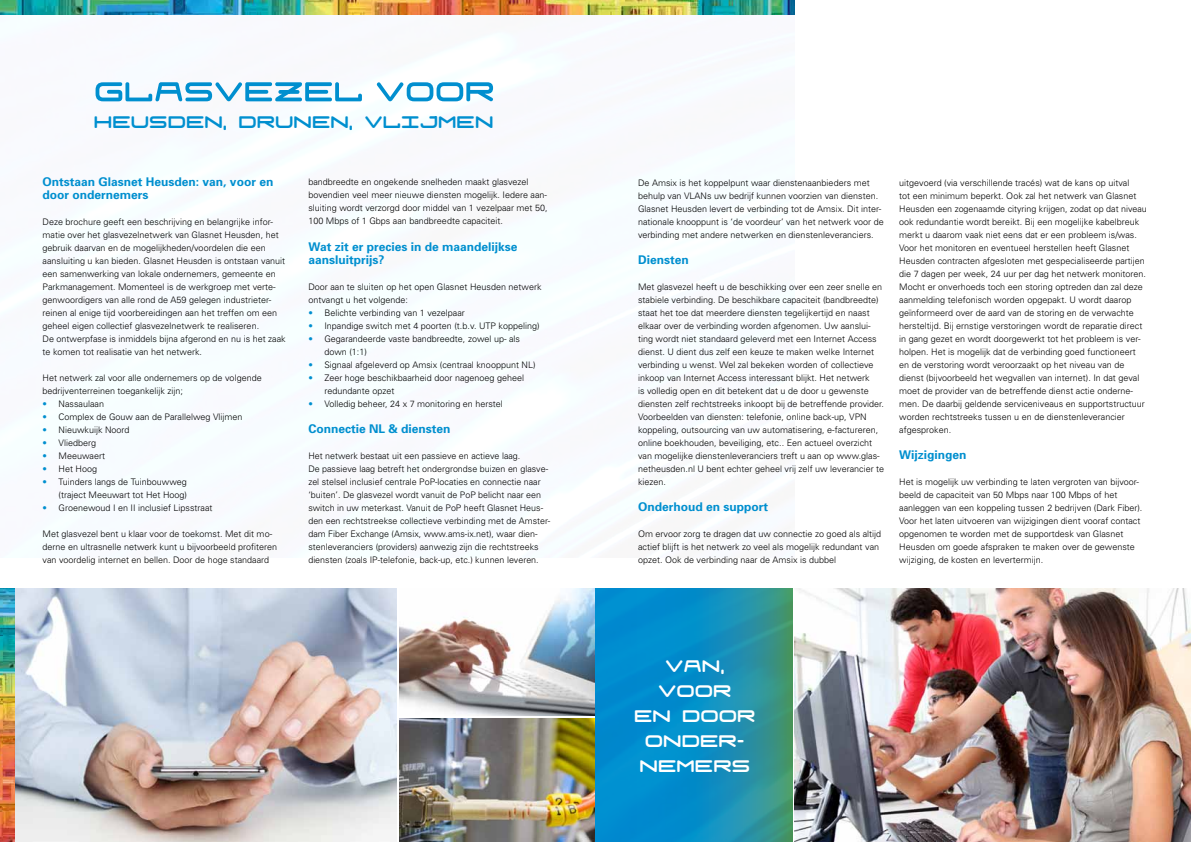
<style>
.page{position:relative;width:1191px;height:842px;background:#fff}
.page>*{position:absolute;margin:0;border:0;box-sizing:border-box;transform-origin:0 0}
.t1{font:65px "Fraulein Unifon";color:#008fcf}
.t2{font:40px "Fraulein Unifon";color:#fff}
.t3{font:40px "Fraulein Unifon";color:#008fcf}
.t4{font:700 12px/13px "Univers";color:#008fcf}
.t5{font:300 9px/13px "Univers";color:#000}
.s1{color:#008fcf}
</style>
<div class="page">
<img style="left:0;top:0;width:794px;height:14px">
<img style="left:14px;top:589px;width:383px;height:253px">
<img style="left:400px;top:719px;width:195px;height:123px">
<img style="left:400px;top:589px;width:195px;height:126px">
<img style="left:794px;top:589px;width:397px;height:253px">
<img style="left:0;top:589px;width:14px;height:253px">
<img style="left:595px;top:589px;width:197px;height:253px">
<h1 class="t1" style="left:92px;top:41px;width:402px">glasvezel voor</h1>
<h2 class="t3" style="left:93px;top:91px;width:401px">heusden, drunen, vlijmen</h2>
<h3 class="t4" style="left:43px;top:174px;width:232px">Ontstaan Glasnet Heusden: van, voor en door ondernemers</h3>
<p class="t5" style="left:43px;top:215px;width:245px">Deze brochure geeft een beschrijving en belangrijke infor&shy;matie over het glasvezelnetwerk van Glasnet Heusden, het gebruik daarvan en de mogelijkheden/voordelen die een aansluiting u kan bieden. Glasnet Heusden is ontstaan vanuit een samenwerking van lokale ondernemers, gemeente en Parkmanagement. Momenteel is de werkgroep met verte&shy;genwoordigers van alle rond de A59 gelegen industrieter&shy;reinen al enige tijd voorbereidingen aan het treffen om een geheel eigen collectief glasvezelnetwerk te realiseren.<br>De ontwerpfase is inmiddels bijna afgerond en nu is het zaak te komen tot realisatie van het netwerk.</p>
<p class="t5" style="left:43px;top:371px;width:221px">Het netwerk zal voor alle ondernemers op de volgende bedrijventerreinen toegankelijk zijn;</p>
<p class="t5" style="left:43px;top:397px;width:63px"><span class="s1">•</span> Nassaulaan</p>
<p class="t5" style="left:43px;top:410px;width:202px"><span class="s1">•</span> Complex de Gouw aan de Parallelweg Vlijmen</p>
<p class="t5" style="left:43px;top:423px;width:89px"><span class="s1">•</span> Nieuwkuijk Noord</p>
<p class="t5" style="left:43px;top:436px;width:55px"><span class="s1">•</span> Vliedberg</p>
<p class="t5" style="left:43px;top:449px;width:64px"><span class="s1">•</span> Meeuwaert</p>
<p class="t5" style="left:43px;top:462px;width:56px"><span class="s1">•</span> Het Hoog</p>
<p class="t5" style="left:43px;top:475px;width:146px;text-align:right"><span class="s1">•</span> Tuinders langs de Tuinbouwweg (traject Meeuwart tot Het Hoog)</p>
<p class="t5" style="left:43px;top:500px;width:172px"><span class="s1">•</span> Groenewoud I en II inclusief Lipsstraat</p>
<p class="t5" style="left:43px;top:526px;width:236px">Met glasvezel bent u klaar voor de toekomst. Met dit mo&shy;derne en ultrasnelle netwerk kunt u bijvoorbeeld profiteren van voordelig internet en bellen. Door de hoge standaard</p>
<p class="t5" style="left:308px;top:175px;width:241px">bandbreedte en ongekende snelheden maakt glasvezel bovendien veel meer nieuwe diensten mogelijk. Iedere aan&shy;sluiting wordt verzorgd door middel van 1 vezelpaar met 50, 100 Mbps of 1 Gbps aan bandbreedte capaciteit.</p>
<h3 class="t4" style="left:308px;top:239px;width:211px">Wat zit er precies in de maandelijkse aansluitprijs?</h3>
<p class="t5" style="left:308px;top:280px;width:235px">Door aan te sluiten op het open Glasnet Heusden netwerk ontvangt u het volgende:</p>
<p class="t5" style="left:308px;top:306px;width:158px"><span class="s1">•</span> Belichte verbinding van 1 vezelpaar</p>
<p class="t5" style="left:308px;top:319px;width:233px"><span class="s1">•</span> Inpandige switch met 4 poorten (t.b.v. UTP koppeling)</p>
<p class="t5" style="left:324px;top:332px;width:197px;text-indent:-16px"><span class="s1">•</span> Gegarandeerde vaste bandbreedte, zowel up- als down (1:1)</p>
<p class="t5" style="left:308px;top:358px;width:229px"><span class="s1">•</span> Signaal afgeleverd op Amsix (centraal knooppunt NL)</p>
<p class="t5" style="left:324px;top:371px;width:201px;text-indent:-16px"><span class="s1">•</span> Zeer hoge beschikbaarheid door nagenoeg geheel redundante opzet</p>
<p class="t5" style="left:308px;top:397px;width:196px"><span class="s1">•</span> Volledig beheer, 24 x 7 monitoring en herstel</p>
<h3 class="t4" style="left:308px;top:421px;width:144px">Connectie NL &amp; diensten</h3>
<p class="t5" style="left:308px;top:449px;width:243px">Het netwerk bestaat uit een passieve en actieve laag.<br>De passieve laag betreft het ondergrondse buizen en glasve&shy;zel stelsel inclusief centrale PoP-locaties en connectie naar ‘buiten’. De glasvezel wordt vanuit de PoP belicht naar een switch in uw meterkast. Vanuit de PoP heeft Glasnet Heus&shy;den een rechtstreekse collectieve verbinding met de Amster&shy;dam Fiber Exchange (Amsix, www.ams-ix.net), waar dien&shy;stenleveranciers (providers) aanwezig zijn die rechtstreeks diensten (zoals IP-telefonie, back-up, etc.) kunnen leveren.</p>
<p class="t5" style="left:638px;top:176px;width:247px">De Amsix is het koppelpunt waar dienstenaanbieders met behulp van VLANs uw bedrijf kunnen voorzien van diensten.<br>Glasnet Heusden levert de verbinding tot de Amsix. Dit inter&shy;nationale knooppunt is ‘de voordeur’ van het netwerk voor de verbinding met andere netwerken en dienstenleveranciers.</p>
<h3 class="t4" style="left:638px;top:252px;width:52px">Diensten</h3>
<p class="t5" style="left:638px;top:280px;width:248px">Met glasvezel heeft u de beschikking over een zeer snelle en stabiele verbinding. De beschikbare capaciteit (bandbreedte) staat het toe dat meerdere diensten tegelijkertijd en naast elkaar over de verbinding worden afgenomen. Uw aanslui&shy;ting wordt niet standaard geleverd met een Internet Access dienst. U dient dus zelf een keuze te maken welke Internet verbinding u wenst. Wel zal bekeken worden of collectieve inkoop van Internet Access interessant blijkt. Het netwerk<br>is volledig open en dit betekent dat u de door u gewenste diensten zelf rechtstreeks inkoopt bij de betreffende provider.<br>Voorbeelden van diensten: telefonie, online back-up, VPN koppeling, outsourcing van uw automatisering, e-factureren, online boekhouden, beveiliging, etc.. Een actueel overzicht van mogelijke dienstenleveranciers treft u aan op www.glas&shy;netheusden.nl U bent echter geheel vrij zelf uw leverancier te kiezen.</p>
<h3 class="t4" style="left:638px;top:499px;width:132px">Onderhoud en support</h3>
<p class="t5" style="left:638px;top:527px;width:245px">Om ervoor zorg te dragen dat uw connectie zo goed als altijd actief blijft is het netwerk zo veel als mogelijk redundant van opzet. Ook de verbinding naar de Amsix is dubbel</p>
<p class="t5" style="left:899px;top:176px;width:249px">uitgevoerd (via verschillende tracés) wat de kans op uitval<br>tot een minimum beperkt. Ook zal het netwerk van Glasnet Heusden een zogenaamde cityring krijgen, zodat op dat niveau ook redundantie wordt bereikt. Bij een mogelijke kabelbreuk merkt u daarom vaak niet eens dat er een probleem is/was.<br>Voor het monitoren en eventueel herstellen heeft Glasnet Heusden contracten afgesloten met gespecialiseerde partijen die 7 dagen per week, 24 uur per dag het netwerk monitoren.<br>Mocht er onverhoeds toch een storing optreden dan zal deze aanmelding telefonisch worden opgepakt. U wordt daarop geïnformeerd over de aard van de storing en de verwachte hersteltijd. Bij ernstige verstoringen wordt de reparatie direct in gang gezet en wordt doorgewerkt tot het probleem is ver&shy;holpen. Het is mogelijk dat de verbinding goed functioneert en de verstoring wordt veroorzaakt op het niveau van de dienst (bijvoorbeeld het wegvallen van internet). In dat geval moet de provider van de betreffende dienst actie onderne&shy;men. De daarbij geldende serviceniveaus en supportstructuur worden rechtstreeks tussen u en de dienstenleverancier afgesproken.</p>
<h3 class="t4" style="left:899px;top:447px;width:69px">Wijzigingen</h3>
<p class="t5" style="left:899px;top:475px;width:245px">Het is mogelijk uw verbinding te laten vergroten van bijvoor&shy;beeld de capaciteit van 50 Mbps naar 100 Mbps of het aanleggen van een koppeling tussen 2 bedrijven (Dark Fiber).<br>Voor het laten uitvoeren van wijzigingen dient vooraf contact opgenomen te worden met de supportdesk van Glasnet Heusden om goede afspraken te maken over de gewenste wijziging, de kosten en levertermijn.</p>
<h2 class="t2" style="left:664px;top:635px;width:61px">van,</h2>
<h2 class="t2" style="left:657px;top:660px;width:75px">voor</h2>
<h2 class="t2" style="left:633px;top:685px;width:123px">en door</h2>
<h2 class="t2" style="left:644px;top:710px;width:101px">onder-</h2>
<h2 class="t2" style="left:638px;top:735px;width:112px">nemers</h2>
</div>
